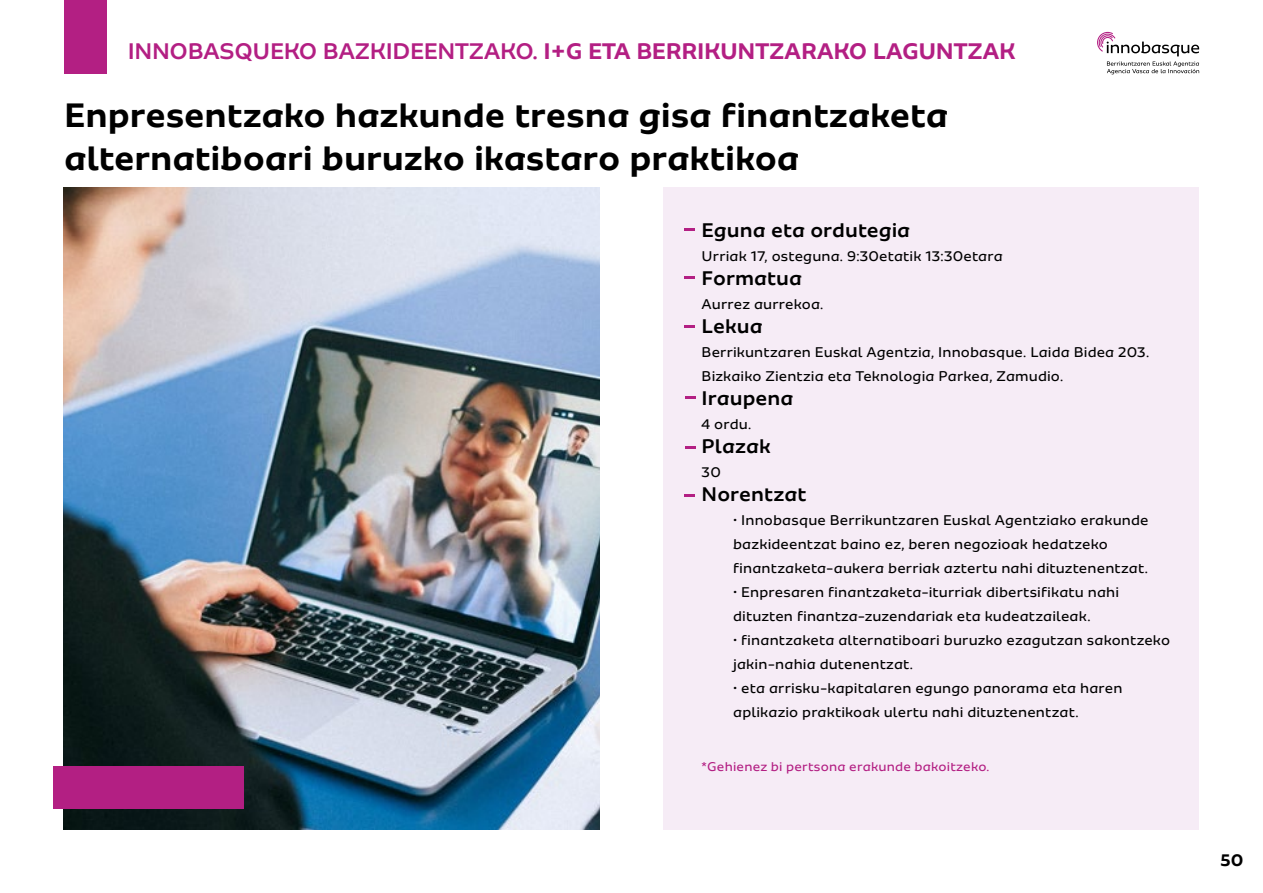
<style>
.page{position:relative;width:1263px;height:893px;background:#fff}
.page>*{position:absolute;margin:0;border:0;box-sizing:border-box;transform-origin:0 0}
.t1{font:700 36px/43.2px "Sua";letter-spacing:-.005em;color:#000}
.t2{font:700 24px "Sua";letter-spacing:-.015em;color:#b31f83}
.t3{font:500 21px "Sua";color:#000}
.t4{font:700 18px "Sua";color:#000}
.t5{font:15px/24px "Sua";letter-spacing:.01em;color:#000}
.t6{font:13.5px "Sua";letter-spacing:.01em;color:#b31f83}
.s1{font-weight:500}
</style>
<div class="page">
<svg style="left:1097px;top:32px;width:102px;height:42px"></svg>
<div style="left:663px;top:187px;width:536px;height:642px;background:#f6ecf6"></div>
<div style="left:64px;top:0;width:42px;height:74px;background:#b31f83"></div>
<img style="left:64px;top:187px;width:536px;height:642px">
<svg style="left:685px;top:228px;width:10px;height:2px"></svg>
<svg style="left:685px;top:277px;width:10px;height:2px"></svg>
<svg style="left:685px;top:325px;width:10px;height:2px"></svg>
<svg style="left:685px;top:396px;width:11px;height:3px"></svg>
<svg style="left:685px;top:446px;width:11px;height:3px"></svg>
<svg style="left:684px;top:494px;width:10px;height:2px"></svg>
<div style="left:54px;top:766px;width:190px;height:43px;background:#b31f83"></div>
<h2 class="t2" style="left:128px;top:37px;width:889px"><span class="s1">INNOBASQUEKO BAZKIDEENTZAKO.</span> I+G ETA BERRIKUNTZARAKO LAGUNTZAK</h2>
<h1 class="t1" style="left:64px;top:93px;width:885px">Enpresentzako hazkunde tresna gisa finantzaketa alternatiboari buruzko ikastaro praktikoa</h1>
<h3 class="t3" style="left:702px;top:218px;width:210px">Eguna eta ordutegia</h3>
<p class="t5" style="left:702px;top:244px;width:303px">Urriak 17, osteguna. 9:30etatik 13:30etara</p>
<h3 class="t3" style="left:702px;top:266px;width:102px">Formatua</h3>
<p class="t5" style="left:702px;top:292px;width:123px">Aurrez aurrekoa.</p>
<h3 class="t3" style="left:702px;top:314px;width:62px">Lekua</h3>
<p class="t5" style="left:702px;top:340px;width:449px">Berrikuntzaren Euskal Agentzia, Innobasque. Laida Bidea 203.<br>Bizkaiko Zientzia eta Teknologia Parkea, Zamudio.</p>
<h3 class="t3" style="left:702px;top:386px;width:93px">Iraupena</h3>
<p class="t5" style="left:702px;top:412px;width:51px">4 ordu.</p>
<h3 class="t3" style="left:702px;top:434px;width:71px">Plazak</h3>
<p class="t5" style="left:702px;top:460px;width:21px">30</p>
<h3 class="t3" style="left:702px;top:482px;width:106px">Norentzat</h3>
<p class="t5" style="left:733px;top:508px;width:417px">• Innobasque Berrikuntzaren Euskal Agentziako erakunde bazkideentzat baino ez, beren negozioak hedatzeko finantzaketa-aukera berriak aztertu nahi dituztenentzat.</p>
<p class="t5" style="left:733px;top:580px;width:387px">• Enpresaren finantzaketa-iturriak dibertsifikatu nahi dituzten finantza-zuzendariak eta kudeatzaileak.</p>
<p class="t5" style="left:733px;top:628px;width:438px">• finantzaketa alternatiboari buruzko ezagutzan sakontzeko jakin-nahia dutenentzat.</p>
<p class="t5" style="left:733px;top:676px;width:391px">• eta arrisku-kapitalaren egungo panorama eta haren aplikazio praktikoak ulertu nahi dituztenentzat.</p>
<p class="t6" style="left:702px;top:759px;width:289px">*Gehienez bi pertsona erakunde bakoitzeko.</p>
<p class="t4" style="left:1220px;top:850px;width:24px">50</p>
</div>
